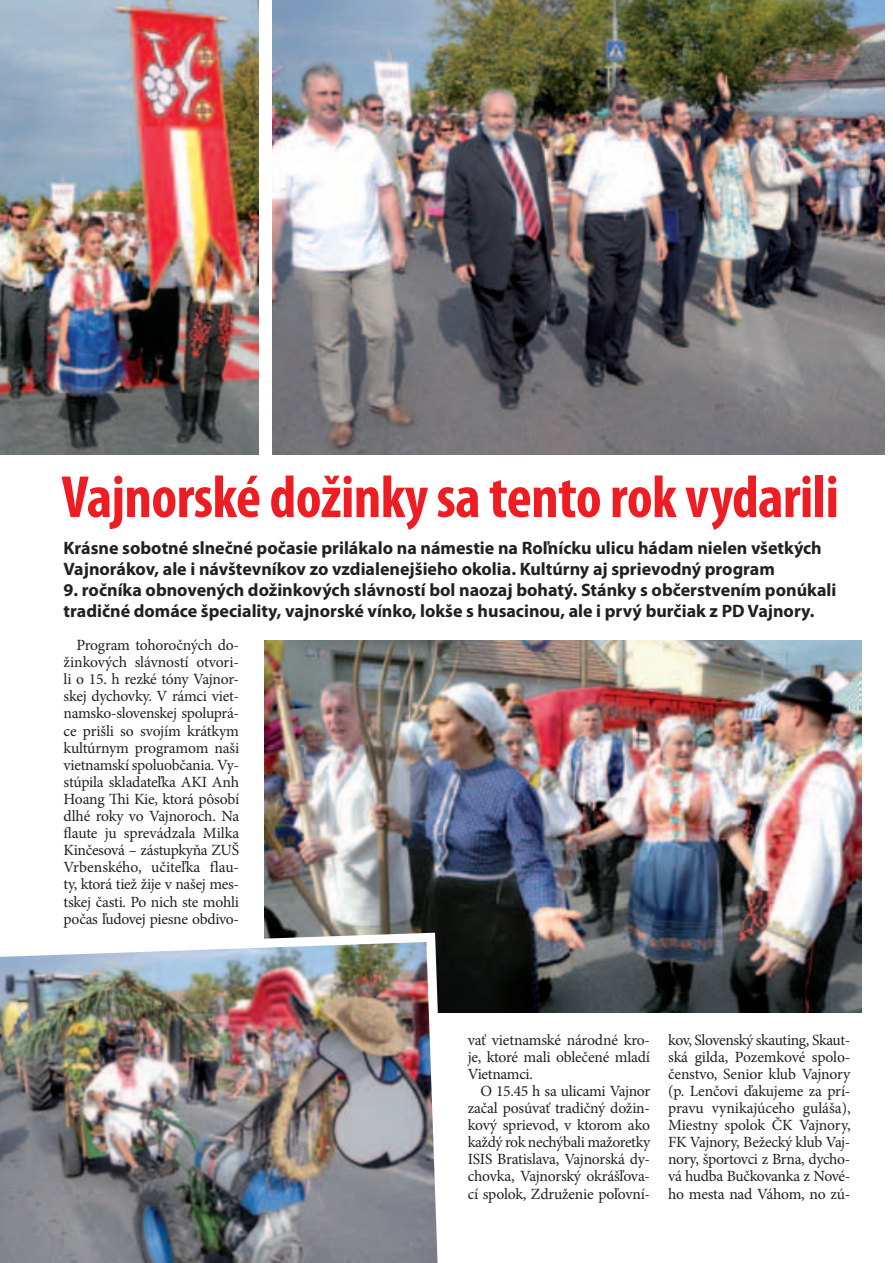
<style>
.page{position:relative;width:893px;height:1263px;background:#fff}
.page>*{position:absolute;margin:0;border:0;box-sizing:border-box;transform-origin:0 0}
.t1{font:700 condensed 60px "Myriad Pro";letter-spacing:-.01em;color:#ee1d23}
.t2{font:700 18px/21px "Myriad Pro";color:#231f20}
.t3{font:15.6px/17.1px "Minion Pro";letter-spacing:-.02em;color:#231f20;text-align:justify}
</style>
<div class="page">
<img style="left:272px;top:0;width:613px;height:454px">
<img style="left:0;top:0;width:258px;height:454px">
<img style="left:264px;top:641px;width:597px;height:371px">
<img style="left:0;top:928px;width:453px;height:335px">
<h1 class="t1" style="left:61px;top:459px;width:779px">Vajnorské dožinky sa tento rok vydarili</h1>
<p class="t2" style="left:64px;top:537px;width:760px">Krásne sobotné slnečné počasie prilákalo na námestie na Roľnícku ulicu hádam nielen všetkých<br>Vajnorákov, ale i návštevníkov zo vzdialenejšieho okolia. Kultúrny aj sprievodný program</p>
<p class="t2" style="left:64px;top:579px;width:774px">9. ročníka obnovených dožinkových slávností bol naozaj bohatý. Stánky s občerstvením ponúkali tradičné domáce špeciality, vajnorské vínko, lokše s husacinou, ale i prvý burčiak z PD Vajnory.</p>
<p class="t3" style="left:64px;top:637px;width:177px;text-indent:13px">Program tohoročných do&shy;žinkových slávností otvori&shy;li o 15. h rezké tóny Vajnor&shy;skej dychovky. V rámci viet&shy;namsko-slovenskej spoluprá&shy;ce prišli so svojím krátkym kultúrnym programom naši vietnamskí spoluobčania. Vy&shy;stúpila skladateľka AKI Anh Hoang Thi Kie, ktorá pôsobí dlhé roky vo Vajnoroch. Na flaute ju sprevádzala Milka Kinčesová – zástupkyňa ZUŠ Vrbenského, učiteľka flau&shy;ty, ktorá tiež žije v našej mes&shy;tskej časti. Po nich ste mohli počas ľudovej piesne obdivo-</p>
<p class="t3" style="left:468px;top:1031px;width:184px">vať vietnamské národné kro&shy;je, ktoré mali oblečené mladí Vietnamci.</p>
<p class="t3" style="left:468px;top:1082px;width:184px;text-indent:13px">O 15.45 h sa ulicami Vajnor začal posúvať tradičný dožin&shy;kový sprievod, v ktorom ako každý rok nechýbali mažoretky ISIS Bratislava, Vajnorská dy&shy;chovka, Vajnorský okrášľova&shy;cí spolok, Združenie poľovní-</p>
<p class="t3" style="left:668px;top:1031px;width:184px">kov, Slovenský skauting, Skaut&shy;ská gilda, Pozemkové spolo&shy;čenstvo, Senior klub Vajnory (p. Lenčovi ďakujeme za prí&shy;pravu vynikajúceho guláša), Miestny spolok ČK Vajnory, FK Vajnory, Bežecký klub Vaj&shy;nory, športovci z Brna, dycho&shy;vá hudba Bučkovanka z Nové&shy;ho mesta nad Váhom, no zú-</p>
</div>
